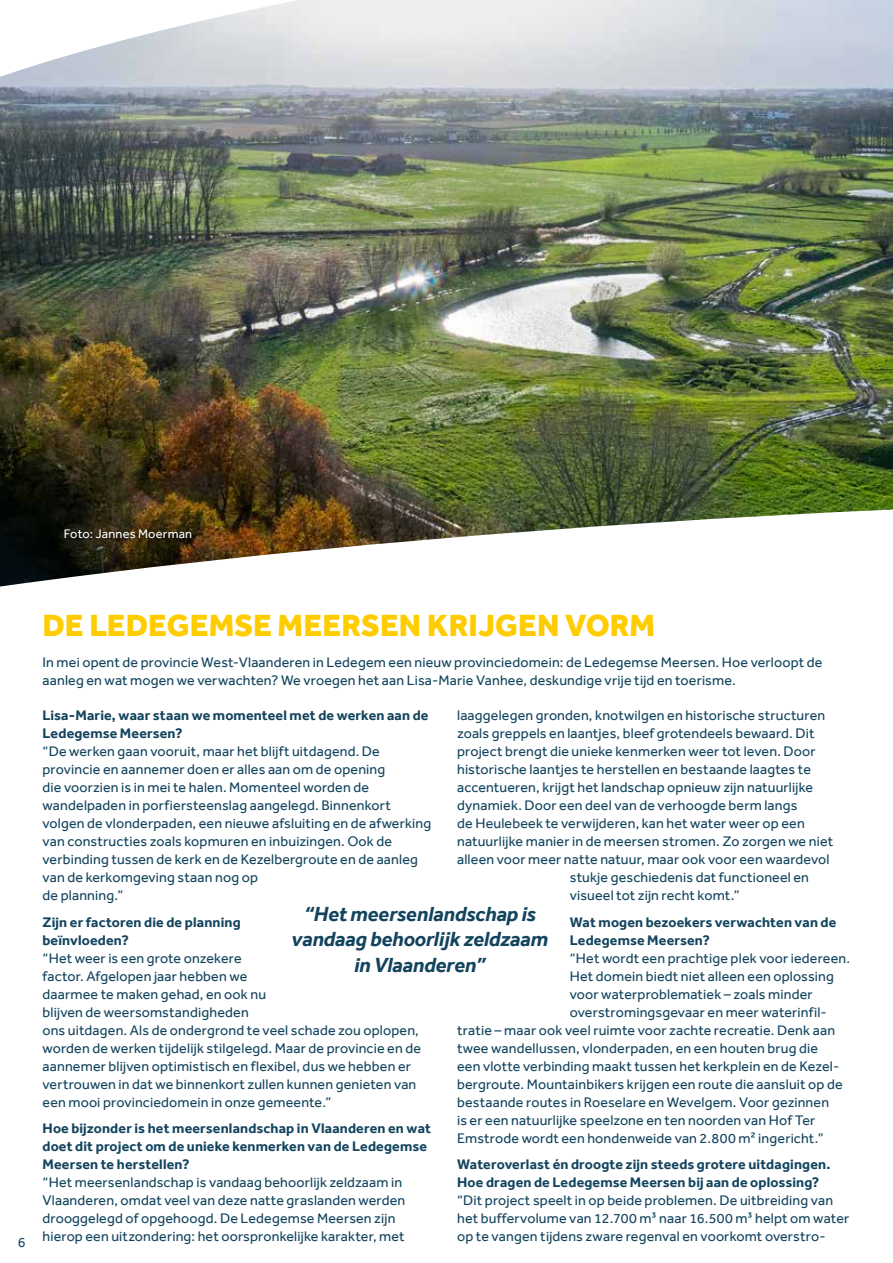
<style>
.page{position:relative;width:893px;height:1263px;background:#fff}
.page>*{position:absolute;margin:0;border:0;box-sizing:border-box;transform-origin:0 0}
.t1{font:800 31.5px "Effra";letter-spacing:.005em;color:#fc0}
.t2{font:italic 700 21px/25.5px "Effra";letter-spacing:-.01em;color:#13445e;text-align:center}
.t3{font:14.25px/18px "Effra";letter-spacing:.01em;color:#13445e}
.t4{font:700 14.25px/18px "Effra";letter-spacing:.01em;color:#13445e}
.t5{font:12.75px "Effra";letter-spacing:.015em;color:#fff}
</style>
<div class="page">
<img style="left:0;top:0;width:893px;height:586px">
<div style="left:62px;top:526px;width:136px;height:18px;background:#000;opacity:.6"></div>
<p class="t5" style="left:64px;top:526px;width:130px">Foto: Jannes Moerman</p>
<p class="t3" style="left:18px;top:1233px;width:9px">6</p>
<h1 class="t1" style="left:43px;top:606px;width:614px">DE LEDEGEMSE MEERSEN KRIJGEN VORM</h1>
<p class="t3" style="left:43px;top:653px;width:781px">In mei opent de provincie West-Vlaanderen in Ledegem een nieuw provinciedomein: de Ledegemse Meersen. Hoe verloopt de aanleg en wat mogen we verwachten? We vroegen het aan Lisa-Marie Vanhee, deskundige vrije tijd en toerisme.</p>
<p class="t4" style="left:43px;top:706px;width:387px">Lisa-Marie, waar staan we momenteel met de werken aan de<br>Ledegemse Meersen?</p>
<p class="t3" style="left:43px;top:742px;width:390px">“De werken gaan vooruit, maar het blijft uitdagend. De provincie en aannemer doen er alles aan om de opening<br>die voorzien is in mei te halen. Momenteel worden de wandelpaden in porfiersteenslag aangelegd. Binnenkort volgen de vlonderpaden, een nieuwe afsluiting en de afwerking van constructies zoals kopmuren en inbuizingen. Ook de verbinding tussen de kerk en de Kezelbergroute en de aanleg van de kerkomgeving staan nog op<br>de planning.”</p>
<p class="t4" style="left:43px;top:913px;width:200px">Zijn er factoren die de planning beïnvloeden?</p>
<p class="t3" style="left:43px;top:949px;width:380px">“Het weer is een grote onzekere<br>factor. Afgelopen jaar hebben we<br>daarmee te maken gehad, en ook nu<br>blijven de weersomstandigheden<br>ons uitdagen. Als de ondergrond te veel schade zou oplopen, worden de werken tijdelijk stilgelegd. Maar de provincie en de aannemer blijven optimistisch en flexibel, dus we hebben er vertrouwen in dat we binnenkort zullen kunnen genieten van een mooi provinciedomein in onze gemeente.”</p>
<p class="t4" style="left:43px;top:1119px;width:390px">Hoe bijzonder is het meersenlandschap in Vlaanderen en wat doet dit project om de unieke kenmerken van de Ledegemse<br>Meersen te herstellen?</p>
<p class="t3" style="left:43px;top:1173px;width:364px">“Het meersenlandschap is vandaag behoorlijk zeldzaam in Vlaanderen, omdat veel van deze natte graslanden werden drooggelegd of opgehoogd. De Ledegemse Meersen zijn hierop een uitzondering: het oorspronkelijke karakter, met</p>
<p class="t3" style="left:457px;top:706px;width:370px">laaggelegen gronden, knotwilgen en historische structuren</p>
<p class="t3" style="left:457px;top:724px;width:359px">zoals greppels en laantjes, bleef grotendeels bewaard. Dit</p>
<p class="t3" style="left:457px;top:742px;width:360px">project brengt die unieke kenmerken weer tot leven. Door</p>
<p class="t3" style="left:457px;top:760px;width:355px">historische laantjes te herstellen en bestaande laagtes te</p>
<p class="t3" style="left:457px;top:778px;width:358px">accentueren, krijgt het landschap opnieuw zijn natuurlijke</p>
<p class="t3" style="left:457px;top:796px;width:342px">dynamiek. Door een deel van de verhoogde berm langs</p>
<p class="t3" style="left:457px;top:814px;width:349px">de Heulebeek te verwijderen, kan het water weer op een</p>
<p class="t3" style="left:457px;top:832px;width:378px">natuurlijke manier in de meersen stromen. Zo zorgen we niet</p>
<p class="t3" style="left:457px;top:850px;width:374px">alleen voor meer natte natuur, maar ook voor een waardevol</p>
<p class="t3" style="left:570px;top:868px;width:241px">stukje geschiedenis dat functioneel en</p>
<p class="t3" style="left:570px;top:886px;width:171px">visueel tot zijn recht komt.”</p>
<p class="t4" style="left:570px;top:913px;width:268px">Wat mogen bezoekers verwachten van de<br>Ledegemse Meersen?</p>
<p class="t3" style="left:570px;top:949px;width:282px">“Het wordt een prachtige plek voor iedereen.</p>
<p class="t3" style="left:570px;top:967px;width:266px">Het domein biedt niet alleen een oplossing</p>
<p class="t3" style="left:570px;top:985px;width:244px">voor waterproblematiek – zoals minder</p>
<p class="t3" style="left:570px;top:1003px;width:259px">overstromingsgevaar en meer waterinfil-</p>
<p class="t3" style="left:457px;top:1021px;width:379px">tratie – maar ook veel ruimte voor zachte recreatie. Denk aan</p>
<p class="t3" style="left:457px;top:1039px;width:362px">twee wandellussen, vlonderpaden, en een houten brug die</p>
<p class="t3" style="left:457px;top:1057px;width:384px">een vlotte verbinding maakt tussen het kerkplein en de Kezel-</p>
<p class="t3" style="left:457px;top:1075px;width:387px">bergroute. Mountainbikers krijgen een route die aansluit op de</p>
<p class="t3" style="left:457px;top:1092px;width:373px">bestaande routes in Roeselare en Wevelgem. Voor gezinnen</p>
<p class="t3" style="left:457px;top:1110px;width:360px">is er een natuurlijke speelzone en ten noorden van Hof Ter</p>
<p class="t3" style="left:457px;top:1128px;width:368px">Emstrode wordt een hondenweide van 2.800 m² ingericht.”</p>
<p class="t4" style="left:457px;top:1155px;width:375px">Wateroverlast én droogte zijn steeds grotere uitdagingen.<br>Hoe dragen de Ledegemse Meersen bij aan de oplossing?</p>
<p class="t3" style="left:457px;top:1191px;width:394px">“Dit project speelt in op beide problemen. De uitbreiding van het buffervolume van 12.700 m³ naar 16.500 m³ helpt om water op te vangen tijdens zware regenval en voorkomt overstro-</p>
<h2 class="t2" style="left:291px;top:900px;width:258px">“Het meersenlandschap is vandaag behoorlijk zeldzaam in Vlaanderen”</h2>
</div>
